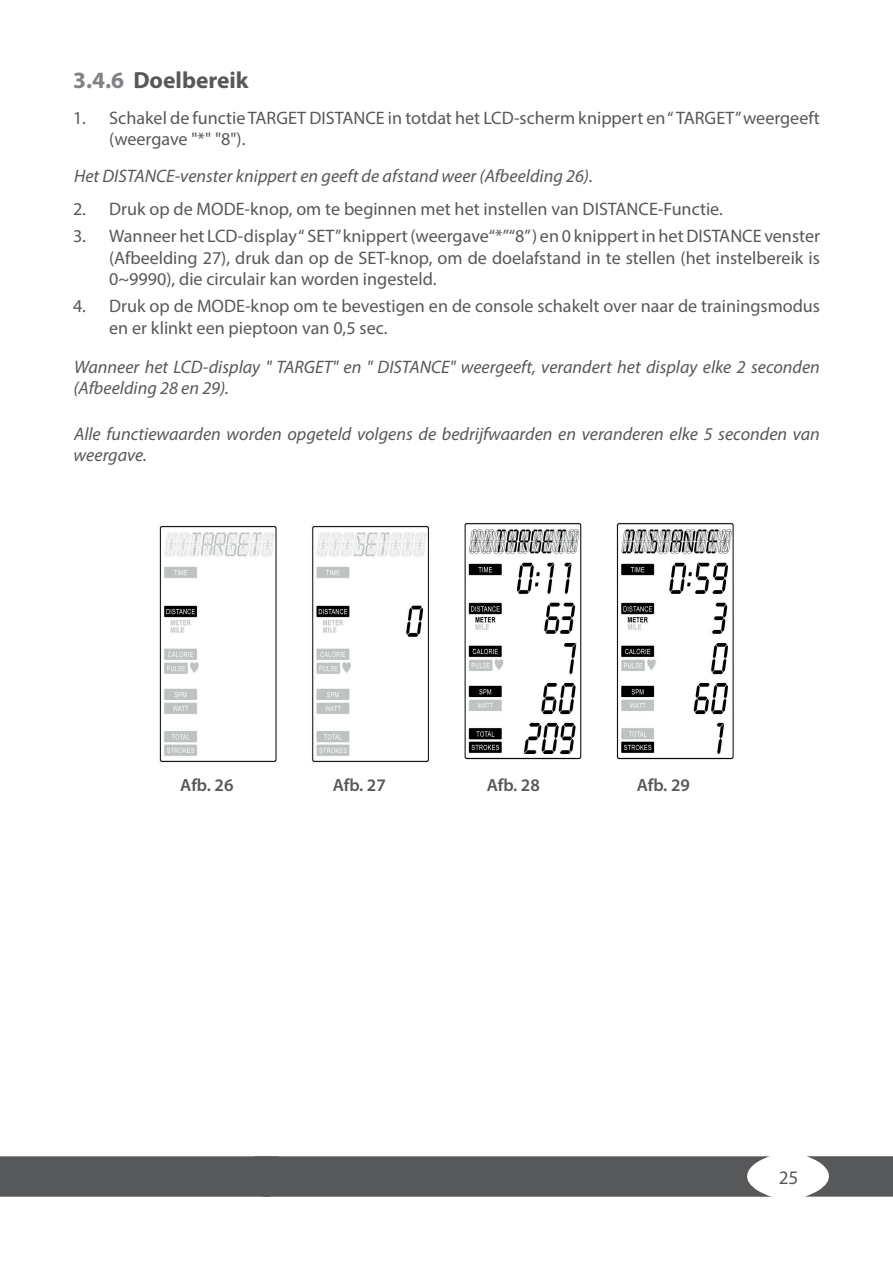
<style>
.page{position:relative;width:893px;height:1263px;background:#fff}
.page>*{position:absolute;margin:0;border:0;box-sizing:border-box;transform-origin:0 0}
.t1{font:700 23.4px "Myriad Pro";color:#57585a}
.t2{font:19.2px "Myriad Pro";color:#57585a}
.t3{font:18.15px/21.3px "Myriad Pro";color:#57585a}
.t4{font:italic 18.15px/21.3px "Myriad Pro";color:#57585a}
.t5{font:600 17.7px "Myriad Pro";color:#57585a}
.s1{color:#808285}
</style>
<div class="page">
<img style="left:159px;top:522px;width:575px;height:241px">
<svg style="left:805px;top:1156px;width:88px;height:41px"></svg>
<svg style="left:0;top:1156px;width:771px;height:41px;background:#5d5e5f"></svg>
<p class="t1" style="left:73px;top:65px;width:177px"><span class="s1">3.4.6</span> Doelbereik</p>
<p class="t3" style="left:109px;top:107px;width:712px;text-indent:-36px">1. Schakel de functie TARGET DISTANCE in totdat het LCD-scherm knippert en “ TARGET” weergeeft (weergave "*" "8").</p>
<p class="t4" style="left:74px;top:165px;width:520px">Het DISTANCE-venster knippert en geeft de afstand weer (Afbeelding 26).</p>
<p class="t3" style="left:73px;top:198px;width:651px">2. Druk op de MODE-knop, om te beginnen met het instellen van DISTANCE-Functie.</p>
<p class="t3" style="left:109px;top:225px;width:712px;text-align:justify;text-indent:-36px">3. Wanneer het LCD-display “ SET” knippert (weergave“*” “8” ) en 0 knippert in het DISTANCE venster (Afbeelding 27), druk dan op de SET-knop, om de doelafstand in te stellen (het instelbereik is 0~9990), die circulair kan worden ingesteld.</p>
<p class="t3" style="left:109px;top:295px;width:712px;text-indent:-36px">4. Druk op de MODE-knop om te bevestigen en de console schakelt over naar de trainingsmodus en er klinkt een pieptoon van 0,5 sec.</p>
<p class="t4" style="left:74px;top:356px;width:748px">Wanneer het LCD-display " TARGET" en " DISTANCE" weergeeft, verandert het display elke 2 seconden (Afbeelding 28 en 29).</p>
<p class="t4" style="left:74px;top:423px;width:748px">Alle functiewaarden worden opgeteld volgens de bedrijfwaarden en veranderen elke 5 seconden van weergave.</p>
<p class="t5" style="left:180px;top:774px;width:55px">Afb. 26</p>
<p class="t5" style="left:333px;top:774px;width:55px">Afb. 27</p>
<p class="t5" style="left:487px;top:774px;width:55px">Afb. 28</p>
<p class="t5" style="left:637px;top:774px;width:55px">Afb. 29</p>
<p class="t2" style="left:779px;top:1166px;width:21px">25</p>
</div>
